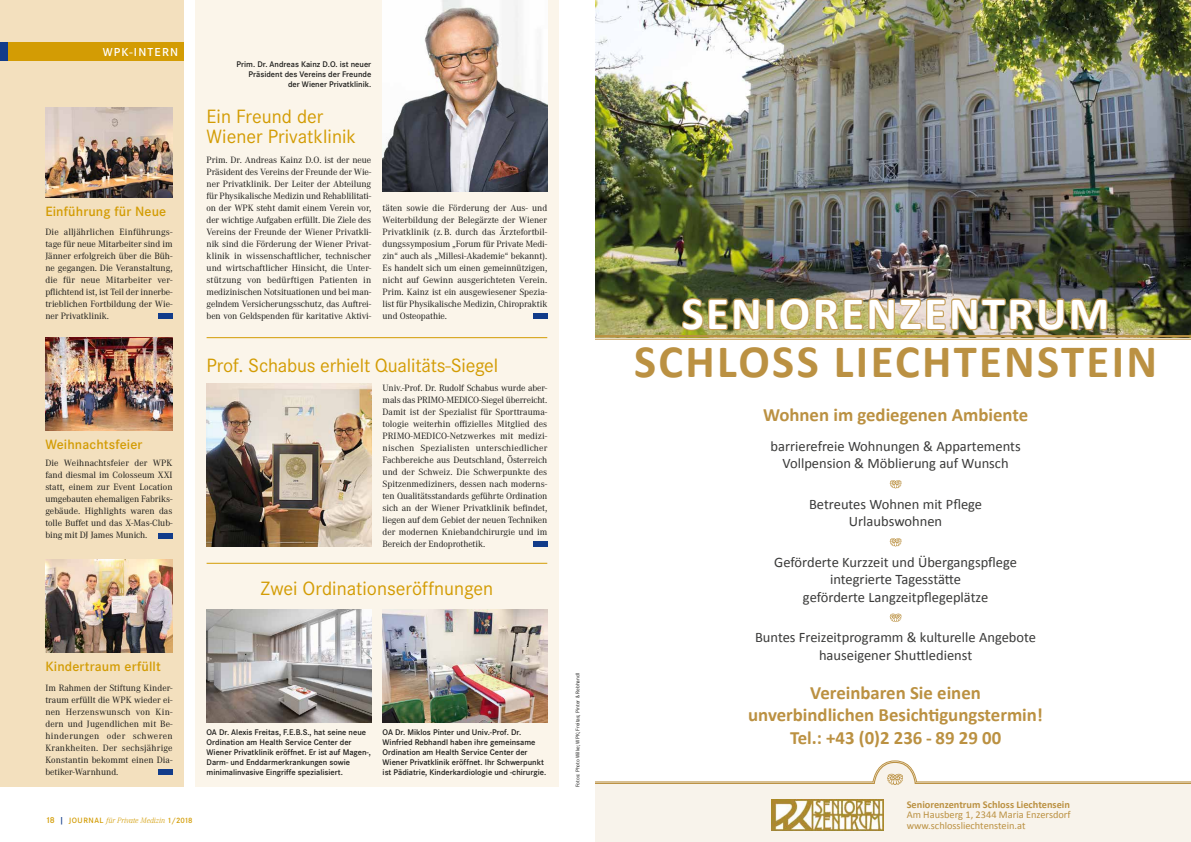
<style>
.page{position:relative;width:1191px;height:842px;background:#fff}
.page>*{position:absolute;margin:0;border:0;box-sizing:border-box;transform-origin:0 0}
.t1{font:700 46.6px "Calibri";letter-spacing:.05em;color:#bb9142}
.t2{font:700 46.6px "Calibri";letter-spacing:.05em;color:#fff}
.t3{font:20px/20px "Corporate STOT";color:#d39c04}
.t4{font:700 18.8px/22.4px "Calibri";color:#bb9142;text-align:center}
.t5{font:14.5px/17.4px "Calibri";color:#3b3b3a;text-align:center}
.t6{font:600 14px "Corporate S";letter-spacing:.01em;color:#d39c04}
.t7{font:12px "Corporate STOT Dem";letter-spacing:.1em;color:#fff}
.t8{font:10.4px/10.9px "Calibri";color:#bb9142}
.t9{font:700 10.4px "Calibri";color:#bb9142}
.t10{font:9.5px/12px "Corporate ATOT";letter-spacing:-.01em;color:#1a1a18;text-align:justify}
.t11{font:8.5px/10px "Corporate STOT Dem";color:#1a1a18}
.t12{font:italic 300 8px "Corporate ATOT";color:#d39c04}
.t13{font:5.5px "Corporate S";color:#1a1a18}
.s1{font-family:"Corporate STOT Dem";font-weight:400;font-style:normal;font-size:9px}
.s2{font-family:"Corporate STOT Dem";font-weight:400;font-style:normal;font-size:9px;color:#123c8a}
.s3{font-family:"Corporate STOT Dem";font-weight:400;font-style:normal}
</style>
<div class="page">
<div style="left:0;top:0;width:184px;height:787px;background:#f3e0be"></div>
<div style="left:0;top:43px;width:9px;height:18px;background:#123c8a"></div>
<div style="left:9px;top:43px;width:175px;height:18px;background:#d39c04"></div>
<img style="left:45px;top:337px;width:128px;height:93px">
<img style="left:45px;top:559px;width:128px;height:94px">
<div style="left:195px;top:0;width:363px;height:787px;background:#fbf5ea"></div>
<div style="left:158px;top:533px;width:15px;height:5px;background:#123c8a"></div>
<div style="left:533px;top:541px;width:14px;height:6px;background:#123c8a"></div>
<div style="left:533px;top:313px;width:14px;height:6px;background:#123c8a"></div>
<hr style="left:207px;top:337px;width:340px;height:1px;background:#d39c04">
<hr style="left:207px;top:563px;width:340px;height:1px;background:#d39c04">
<img style="left:45px;top:108px;width:128px;height:89px">
<div style="left:158px;top:313px;width:15px;height:6px;background:#123c8a"></div>
<img style="left:382px;top:0;width:165px;height:191px">
<img style="left:207px;top:384px;width:164px;height:163px">
<div style="left:158px;top:769px;width:15px;height:6px;background:#123c8a"></div>
<img style="left:595px;top:0;width:596px;height:337px">
<svg style="left:889px;top:480px;width:12px;height:8px"></svg>
<svg style="left:889px;top:538px;width:12px;height:8px"></svg>
<svg style="left:889px;top:614px;width:12px;height:8px"></svg>
<div style="left:595px;top:785px;width:596px;height:57px;background:#f8f3eb"></div>
<svg style="left:595px;top:760px;width:596px;height:25px"></svg>
<img style="left:771px;top:799px;width:112px;height:31px">
<img style="left:680px;top:291px;width:429px;height:41px">
<img style="left:207px;top:609px;width:164px;height:114px">
<img style="left:382px;top:609px;width:165px;height:114px">
<p class="t7" style="left:103px;top:45px;width:77px">WPK-INTERN</p>
<h3 class="t6" style="left:45px;top:203px;width:122px">Einführung für Neue</h3>
<p class="t10" style="left:45px;top:225px;width:129px">Die alljährlichen Einführungs&shy;tage für neue Mitarbeiter sind im Jänner erfolgreich über die Büh&shy;ne gegangen. Die Veranstaltung, die für neue Mitarbeiter ver&shy;pflichtend ist, ist Teil der innerbe&shy;trieblichen Fortbildung der Wie&shy;ner Privatklinik.</p>
<h3 class="t6" style="left:45px;top:436px;width:99px">Weihnachtsfeier</h3>
<p class="t10" style="left:45px;top:457px;width:129px">Die Weihnachtsfeier der WPK fand diesmal im Colosseum XXI statt, einem zur Event Location umgebauten ehemaligen Fabriks&shy;gebäude. Highlights waren das tolle Buffet und das X-Mas-Club&shy;bing mit DJ James Munich.</p>
<p class="t11" style="left:237px;top:60px;width:136px;text-align:right">Prim. Dr. Andreas Kainz D.O. ist neuer<br>Präsident des Vereins der Freunde der Wiener Privatklinik.</p>
<h2 class="t3" style="left:207px;top:106px;width:151px">Ein Freund der<br>Wiener Privatklinik</h2>
<p class="t10" style="left:207px;top:153px;width:166px">Prim. Dr. Andreas Kainz D.O. ist der neue Präsident des Vereins der Freunde der Wie&shy;ner Privatklinik. Der Leiter der Abteilung für Physikalische Medizin und Rehablilitati&shy;on der WPK steht damit einem Verein vor, der wichtige Aufgaben erfüllt. Die Ziele des Vereins der Freunde der Wiener Privatkli&shy;nik sind die Förderung der Wiener Privat&shy;klinik in wissenschaftlicher, technischer und wirtschaftlicher Hinsicht, die Unter&shy;stützung von bedürftigen Patienten in medizinischen Notsituationen und bei man&shy;gelndem Versicherungsschutz, das Auftrei&shy;ben von Geldspenden für karitative Aktivi-</p>
<p class="t10" style="left:382px;top:201px;width:166px">täten sowie die Förderung der Aus- und Weiterbildung der Belegärzte der Wiener Privatklinik (z.B. durch das Ärztefortbil&shy;dungssymposium „Forum für Private Medi&shy;zin“ auch als „Millesi-Akademie“ bekannt).<br>Es handelt sich um einen gemeinnützigen, nicht auf Gewinn ausgerichteten Verein.<br>Prim. Kainz ist ein ausgewiesener Spezia&shy;list für Physikalische Medizin, Chiropraktik und Osteopathie.</p>
<h2 class="t3" style="left:207px;top:355px;width:293px">Prof. Schabus erhielt Qualitäts-Siegel</h2>
<p class="t10" style="left:382px;top:381px;width:166px">Univ.-Prof. Dr. Rudolf Schabus wurde aber&shy;mals das PRIMO-MEDICO-Siegel überreicht.<br>Damit ist der Spezialist für Sporttrauma&shy;tologie weiterhin offizielles Mitglied des PRIMO-MEDICO-Netzwerkes mit medizi&shy;nischen Spezialisten unterschiedlicher Fachbereiche aus Deutschland, Österreich und der Schweiz. Die Schwerpunkte des Spitzenmediziners, dessen nach moderns&shy;ten Qualitätsstandards geführte Ordination sich an der Wiener Privatklinik befindet, liegen auf dem Gebiet der neuen Techniken der modernen Kniebandchirurgie und im Bereich der Endoprothetik.</p>
<h2 class="t3" style="left:260px;top:578px;width:234px">Zwei Ordinationseröffnungen</h2>
<h3 class="t6" style="left:45px;top:658px;width:117px">Kindertraum erfüllt</h3>
<p class="t10" style="left:45px;top:681px;width:129px">Im Rahmen der Stiftung Kinder&shy;traum erfüllt die WPK wieder ei&shy;nen Herzenswunsch von Kin&shy;dern und Jugendlichen mit Be&shy;hinderungen oder schweren Krankheiten. Der sechsjährige Konstantin bekommt einen Dia&shy;betiker-Warnhund.</p>
<p class="t11" style="left:207px;top:727px;width:166px">OA Dr. Alexis Freitas, F.E.B.S., hat seine neue Ordination am Health Service Center der Wiener Privatklinik eröffnet. Er ist auf Magen-, Darm- und Enddarmerkrankungen sowie minimalinvasive Eingriffe spezialisiert.</p>
<p class="t11" style="left:382px;top:727px;width:165px">OA Dr. Miklos Pinter und Univ.-Prof. Dr.<br>Winfried Rebhandl haben ihre gemeinsame Ordination am Health Service Center der Wiener Privatklinik eröffnet. Ihr Schwerpunkt ist Pädiatrie, Kinderkardiologie und -chirurgie.</p>
<p class="t12" style="left:45px;top:815px;width:149px"><span class="s1">18</span> <span class="s2">|</span> <span class="s3">JOURNAL</span> für Private Medizin <span class="s3">1/2018</span></p>
<p class="t13" style="left:574px;top:787px;width:115px;rotate:-90deg">Fotos: Photo Wilke; WPK; Freitas; Pinter &amp; Rebhandl</p>
<h1 class="t2" style="left:681px;top:284px;width:429px">SENIORENZENTRUM</h1>
<h1 class="t1" style="left:634px;top:331px;width:524px">SCHLOSS LIECHTENSTEIN</h1>
<h3 class="t4" style="left:763px;top:403px;width:266px">Wohnen im gediegenen Ambiente</h3>
<h3 class="t5" style="left:770px;top:436px;width:252px">barrierefreie Wohnungen &amp; Appartements<br>Vollpension &amp; Möblierung auf Wunsch</h3>
<h3 class="t5" style="left:809px;top:494px;width:175px">Betreutes Wohnen mit Pflege<br>Urlaubswohnen</h3>
<h3 class="t5" style="left:774px;top:553px;width:244px">Geförderte Kurzzeit und Übergangspflege integrierte Tagesstätte<br>geförderte Langzeitpflegeplätze</h3>
<h3 class="t5" style="left:755px;top:628px;width:282px">Buntes Freizeitprogramm &amp; kulturelle Angebote hauseigener Shuttledienst</h3>
<h3 class="t4" style="left:748px;top:681px;width:296px">Vereinbaren Sie einen unverbindlichen Besichtigungstermin!<br>Tel.: +43 (0)2 236 - 89 29 00</h3>
<p class="t9" style="left:906px;top:797px;width:165px">Seniorenzentrum Schloss Liechtensein</p>
<p class="t8" style="left:906px;top:809px;width:165px">Am Hausberg 1, 2344 Maria Enzersdorf www.schlossliechtenstein.at</p>
</div>
